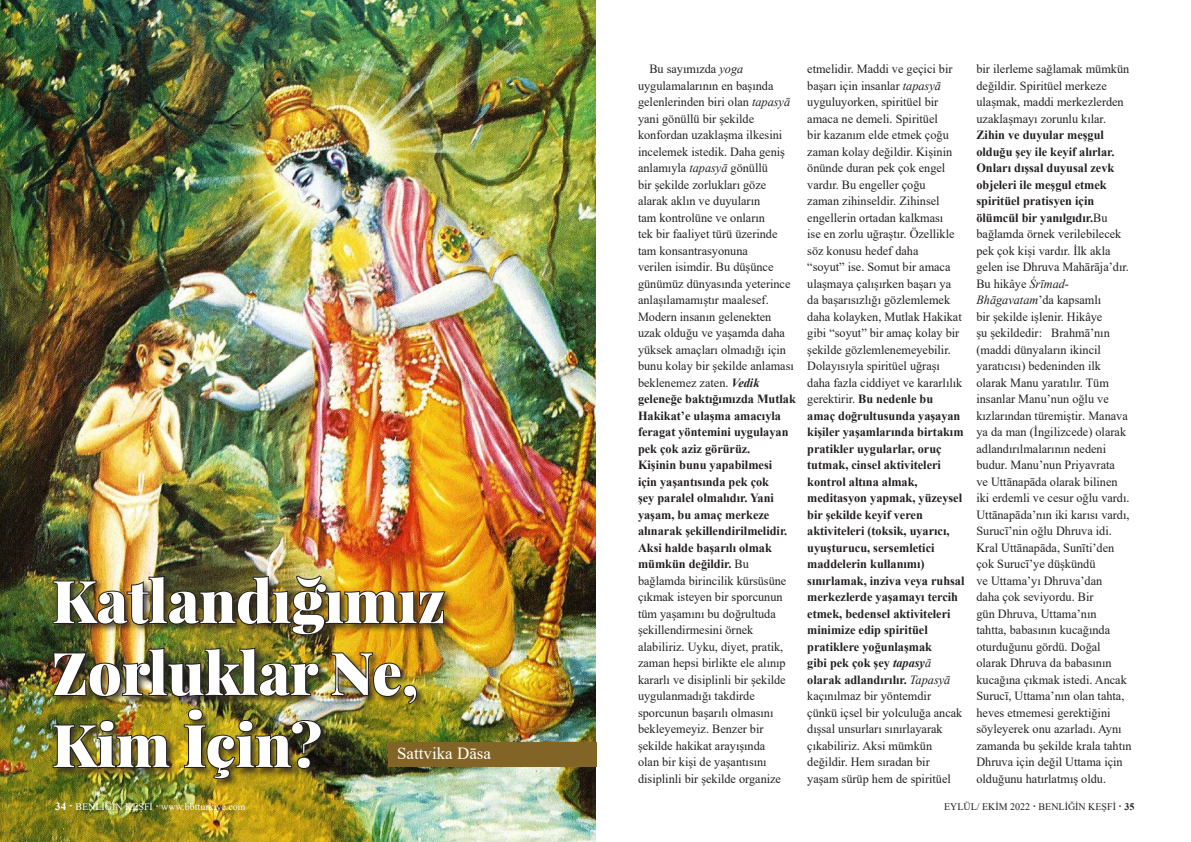
<style>
.page{position:relative;width:1191px;height:842px;background:#fff}
.page>*{position:absolute;margin:0;border:0;box-sizing:border-box;transform-origin:0 0}
.t1{font:900 59px/72px "Playfair Display";color:#fff}
.t2{font:17px "Times New Roman";color:#fff}
.t3{font:12.5px/16.5px "Times New Roman";color:#231f20}
.t4{font:10px "Times New Roman";color:#fff}
.t5{font:10px "Times New Roman";color:#231f20}
.s1{font-style:italic}
.s2{font-weight:700;font-style:italic}
.s3{font-weight:700}
.s4{font-weight:700;font-size:11px}
</style>
<div class="page">
<img style="left:0;top:0;width:595px;height:842px">
<div style="left:51px;top:575px;width:403px;height:214px;background:#231f20;opacity:.75"></div>
<img style="left:52px;top:574px;width:395px;height:62px">
<img style="left:52px;top:646px;width:268px;height:52px">
<img style="left:330px;top:651px;width:88px;height:55px">
<img style="left:52px;top:719px;width:119px;height:50px">
<img style="left:183px;top:707px;width:139px;height:73px">
<div style="left:388px;top:742px;width:208px;height:25px;background:#836427"></div>
<h1 class="t1" style="left:52px;top:564px;width:395px">Katlandığımız<br>Zorluklar Ne,<br>Kim İçin?</h1>
<h2 class="t2" style="left:397px;top:741px;width:95px">Sattvika Dāsa</h2>
<p class="t3" style="left:638px;top:60px;width:159px;text-indent:11px">Bu sayımızda <span class="s1">yoga </span>uygulamalarının en başında gelenlerinden biri olan <span class="s1">tapasyā </span>yani gönüllü bir şekilde konfordan uzaklaşma ilkesini incelemek istedik. Daha geniş anlamıyla <span class="s1">tapasyā</span> gönüllü<br>bir şekilde zorlukları göze alarak aklın ve duyuların<br>tam kontrolüne ve onların<br>tek bir faaliyet türü üzerinde tam konsantrasyonuna<br>verilen isimdir. Bu düşünce günümüz dünyasında yeterince anlaşılamamıştır maalesef.<br>Modern insanın gelenekten uzak olduğu ve yaşamda daha yüksek amaçları olmadığı için bunu kolay bir şekilde anlaması beklenemez zaten. <span class="s2">Vedik </span><span class="s3">geleneğe baktığımızda Mutlak<br>Hakikat’e ulaşma amacıyla feragat yöntemini uygulayan pek çok aziz görürüz.<br>Kişinin bunu yapabilmesi<br>için yaşantısında pek çok<br>şey paralel olmalıdır. Yani yaşam, bu amaç merkeze alınarak şekillendirilmelidir.<br>Aksi halde başarılı olmak mümkün değildir.</span> Bu bağlamda birincilik kürsüsüne çıkmak isteyen bir sporcunun tüm yaşamını bu doğrultuda şekillendirmesini örnek alabiliriz. Uyku, diyet, pratik, zaman hepsi birlikte ele alınıp kararlı ve disiplinli bir şekilde uygulanmadığı takdirde sporcunun başarılı olmasını bekleyemeyiz. Benzer bir şekilde hakikat arayışında<br>olan bir kişi de yaşantısını disiplinli bir şekilde organize</p>
<p class="t3" style="left:807px;top:60px;width:159px">etmelidir. Maddi ve geçici bir başarı için insanlar <span class="s1">tapasyā </span>uyguluyorken, spiritüel bir amaca ne demeli. Spiritüel<br>bir kazanım elde etmek çoğu zaman kolay değildir. Kişinin önünde duran pek çok engel vardır. Bu engeller çoğu<br>zaman zihinseldir. Zihinsel engellerin ortadan kalkması<br>ise en zorlu uğraştır. Özellikle söz konusu hedef daha<br>“soyut” ise. Somut bir amaca ulaşmaya çalışırken başarı ya da başarısızlığı gözlemlemek daha kolayken, Mutlak Hakikat gibi “soyut” bir amaç kolay bir şekilde gözlemlenemeyebilir.<br>Dolayısıyla spiritüel uğraşı daha fazla ciddiyet ve kararlılık gerektirir. <span class="s3">Bu nedenle bu<br>amaç doğrultusunda yaşayan kişiler yaşamlarında birtakım pratikler uygularlar, oruç tutmak, cinsel aktiviteleri kontrol altına almak, meditasyon yapmak, yüzeysel bir şekilde keyif veren aktiviteleri (toksik, uyarıcı, uyuşturucu, sersemletici maddelerin kullanımı) sınırlamak, inziva veya ruhsal merkezlerde yaşamayı tercih etmek, bedensel aktiviteleri minimize edip spiritüel pratiklere yoğunlaşmak<br>gibi pek çok şey</span> <span class="s2">tapasy</span><span class="s1">ā </span><span class="s3">olarak adlandırılır.</span> <span class="s1">Tapasyā </span>kaçınılmaz bir yöntemdir<br>çünkü içsel bir yolculuğa ancak dışsal unsurları sınırlayarak çıkabiliriz. Aksi mümkün değildir. Hem sıradan bir<br>yaşam sürüp hem de spiritüel</p>
<p class="t3" style="left:976px;top:60px;width:154px">bir ilerleme sağlamak mümkün değildir. Spiritüel merkeze ulaşmak, maddi merkezlerden uzaklaşmayı zorunlu kılar.</p>
<p class="t3" style="left:976px;top:126px;width:157px"><span class="s3">Zihin ve duyular meşgul olduğu şey ile keyif alırlar.<br>Onları dışsal duyusal zevk objeleri ile meşgul etmek spiritüel pratisyen için ölümcül bir yanılgıdır.</span>Bu bağlamda örnek verilebilecek pek çok kişi vardır. İlk akla gelen ise Dhruva Mahārāja’dır.<br>Bu hikâye <span class="s1">Śrīmad-<br>Bhāgavatam</span>’da kapsamlı<br>bir şekilde işlenir. Hikâye<br>şu şekildedir: Brahmā’nın (maddi dünyaların ikincil yaratıcısı) bedeninden ilk olarak Manu yaratılır. Tüm insanlar Manu’nun oğlu ve kızlarından türemiştir. Manava ya da man (İngilizcede) olarak adlandırılmalarının nedeni budur. Manu’nun Priyavrata<br>ve Uttānapāda olarak bilinen iki erdemli ve cesur oğlu vardı.<br>Uttānapāda’nın iki karısı vardı,<br>Surucī’nin oğlu Dhruva idi.<br>Kral Uttānapāda, Sunīti’den çok Surucī’ye düşkündü<br>ve Uttama’yı Dhruva’dan<br>daha çok seviyordu. Bir<br>gün Dhruva, Uttama’nın<br>tahtta, babasının kucağında oturduğunu gördü. Doğal olarak Dhruva da babasının kucağına çıkmak istedi. Ancak<br>Surucī, Uttama’nın olan tahta, heves etmemesi gerektiğini söyleyerek onu azarladı. Aynı zamanda bu şekilde krala tahtın<br>Dhruva için değil Uttama için olduğunu hatırlatmış oldu.</p>
<p class="t4" style="left:55px;top:800px;width:192px"><span class="s4">34 ·</span> BENLİĞİN KEŞFİ <span class="s3">·</span> www.bbtturkiye.com</p>
<p class="t5" style="left:944px;top:799px;width:192px">EYLÜL/ EKİM 2022 <span class="s3">·</span> BENLİĞİN KEŞFİ <span class="s3">· 35</span></p>
</div>
